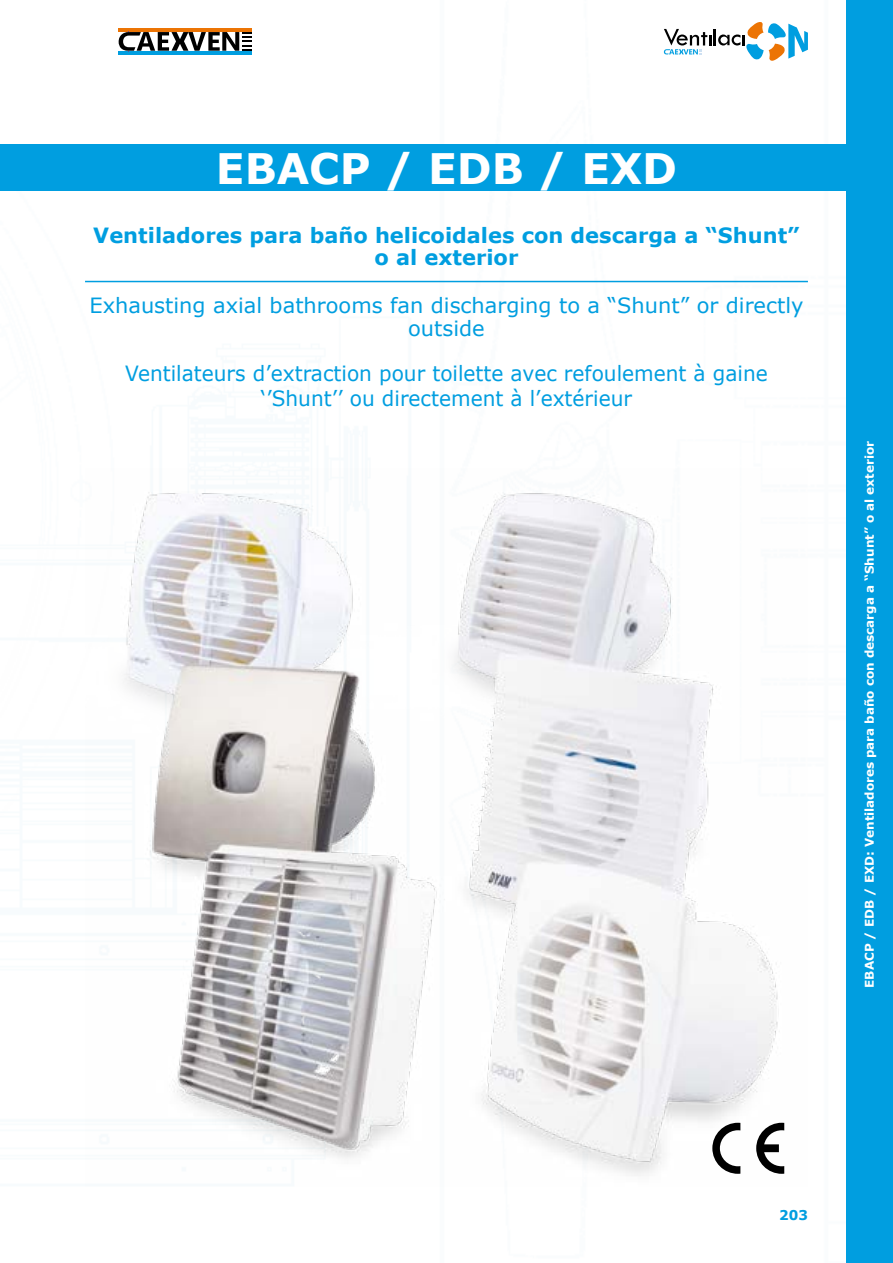
<style>
.page{position:relative;width:893px;height:1263px;background:#fff}
.page>*{position:absolute;margin:0;border:0;box-sizing:border-box;transform-origin:0 0}
.t1{font:700 42px "Verdana";color:#fff}
.t2{font:21px/25.2px "Verdana";color:#009ee0;text-align:center;scale:.96 1}
.t3{font:21px/22.5px "Verdana";color:#009ee0;text-align:center}
.t4{font:700 21px/22.5px "Verdana";color:#009ee0;text-align:center}
.t5{font:700 13.5px "Verdana";color:#009ee0}
.t6{font:700 12px "Verdana";color:#fff}
</style>
<div class="page">
<div style="left:846px;top:0;width:47px;height:1263px;background:#009ee0"></div>
<svg style="left:664px;top:22px;width:144px;height:39px"></svg>
<hr style="left:119px;top:28px;width:133px;height:3px;background:#ec7404">
<hr style="left:119px;top:51px;width:133px;height:3px;background:#009ee0">
<svg style="left:119px;top:31px;width:133px;height:21px"></svg>
<img style="left:124px;top:492px;width:661px;height:684px">
<div style="left:0;top:145px;width:893px;height:46px;background:#009ee0"></div>
<hr style="left:85px;top:281px;width:723px;height:1px;background:#009ee0">
<svg style="left:712px;top:1123px;width:28px;height:51px"></svg>
<svg style="left:756px;top:1123px;width:28px;height:51px"></svg>
<h1 class="t1" style="left:216px;top:139px;width:462px">EBACP / EDB / EXD</h1>
<p class="t4" style="left:93px;top:224px;width:708px">Ventiladores para baño helicoidales con descarga a “Shunt” o al exterior</p>
<p class="t3" style="left:89px;top:294px;width:716px">Exhausting axial bathrooms fan discharging to a “Shunt” or directly outside</p>
<p class="t2" style="left:125px;top:360px;width:671px">Ventilateurs d’extraction pour toilette avec refoulement à gaine ‘’Shunt’’ ou directement à l’extérieur</p>
<p class="t6" style="left:861px;top:988px;width:548px;rotate:-90deg">EBACP / EDB / EXD: Ventiladores para baño con descarga a “Shunt” o al exterior</p>
<p class="t5" style="left:779px;top:1205px;width:30px">203</p>
</div>
